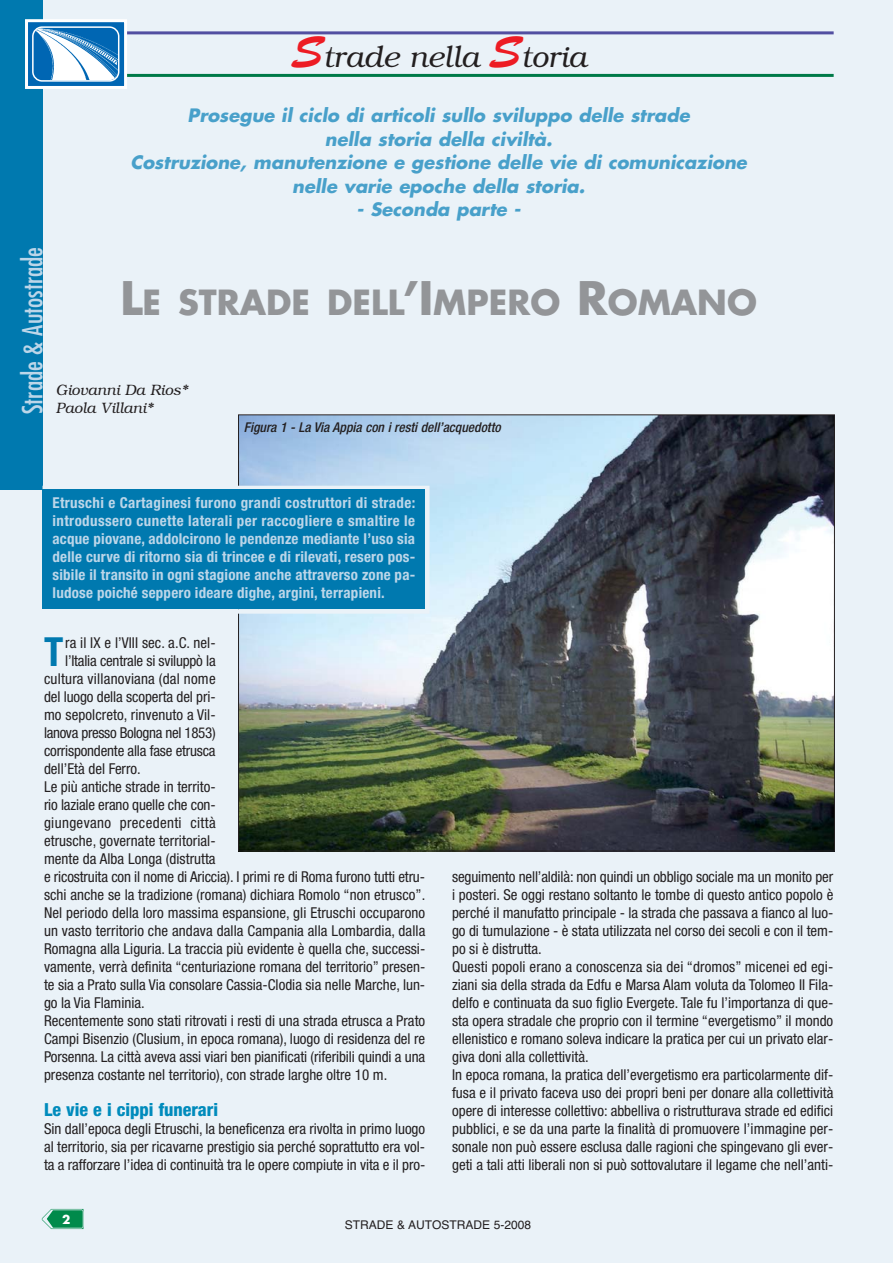
<style>
.page{position:relative;width:893px;height:1263px;background:#fff}
.page>*{position:absolute;margin:0;border:0;box-sizing:border-box;transform-origin:0 0}
.t1{font:700 condensed 40.2px "Helvetica Neue";color:#0079af}
.t2{font:700 33.75px "Futura";color:#939598}
.t3{font:italic 300 30px "Bookman";color:#231f20}
.t4{font:condensed 27px "Futura";color:#bcd6e9}
.t5{font:italic 700 18px/23.4px "Futura";color:#48a0ca;text-align:center}
.t6{font:800 condensed 18px "Helvetica Neue";color:#008bbc}
.t7{font:condensed 15px/18px "Helvetica Neue";color:#231f20;text-align:justify}
.t8{font:700 condensed 15px/18px "Helvetica Neue";letter-spacing:.015em;color:#bcd6e9;text-align:justify}
.t9{font:italic 300 15px/18px "Bookman";color:#231f20}
.t10{font:condensed 15px "Helvetica Neue";letter-spacing:-.025em;color:#231f20}
.t11{font:condensed 15px "Helvetica Neue";letter-spacing:.025em;color:#231f20}
.t12{font:italic 500 condensed 13.5px "Helvetica Neue";color:#231f20}
.t13{font:12px "Helvetica";color:#231f20}
.t14{font:700 12px "Futura";color:#fff}
.s1{font-family:"Brush Script";font-weight:400;font-style:normal;font-size:45px;color:#ed1c24}
.s2{font-size:45px}
</style>
<div class="page">
<div style="left:0;top:0;width:892px;height:1263px;background:#eaf2f8"></div>
<img style="left:42px;top:1209px;width:41px;height:20px">
<hr style="left:44px;top:31px;width:790px;height:3px;background:#524fa1">
<hr style="left:44px;top:74px;width:790px;height:3px;background:#007a48">
<div style="left:0;top:0;width:42px;height:490px;background:#0079af"></div>
<div style="left:28px;top:22px;width:96px;height:64px;background:#0066b3"></div>
<div style="left:25px;top:19px;width:102px;height:70px;border:3px solid #fff"></div>
<svg style="left:32px;top:26px;width:87px;height:56px"></svg>
<img style="left:240px;top:416px;width:593px;height:433px">
<div style="left:43px;top:486px;width:386px;height:128px;border:4px solid #eaf2f8"></div>
<div style="left:43px;top:490px;width:382px;height:119px;background:#0079af"></div>
<h3 class="t3" style="left:291px;top:46px;width:297px"><span class="s1">S</span>trade nella <span class="s1">S</span>toria</h3>
<h3 class="t4" style="left:20px;top:414px;width:169px;rotate:-90deg">Strade &amp; Autostrade</h3>
<p class="t5" style="left:130px;top:105px;width:621px">Prosegue il ciclo di articoli sullo sviluppo delle strade<br>nella storia della civiltà.<br>Costruzione, manutenzione e gestione delle vie di comunicazione nelle varie epoche della storia.</p>
<p class="t5" style="left:357px;top:199px;width:169px">- Seconda parte -</p>
<h2 class="t2" style="left:120px;top:287px;width:638px"><span class="s2">L</span>E STRADE DELL<span class="s2">’I</span>MPERO <span class="s2">R</span>OMANO</h2>
<p class="t9" style="left:56px;top:382px;width:133px">Giovanni Da Rios*<br>Paola Villani*</p>
<p class="t12" style="left:244px;top:423px;width:261px">Figura 1 - La Via Appia con i resti dell’acquedotto</p>
<p class="t8" style="left:53px;top:495px;width:364px">Etruschi e Cartaginesi furono grandi costruttori di strade: introdussero cunette laterali per raccogliere e smaltire le acque piovane, addolcirono le pendenze mediante l’uso sia delle curve di ritorno sia di trincee e di rilevati, resero pos&shy;sibile il transito in ogni stagione anche attraverso zone pa&shy;ludose poiché seppero ideare dighe, argini, terrapieni.</p>
<h1 class="t1" style="left:44px;top:637px;width:21px">T</h1>
<p class="t7" style="left:65px;top:635px;width:152px">ra il IX e l’VIII sec. a.C. nel-</p>
<p class="t7" style="left:65px;top:653px;width:152px">l’Italia centrale si sviluppò la</p>
<p class="t7" style="left:44px;top:671px;width:173px">cultura villanoviana (dal nome</p>
<p class="t7" style="left:44px;top:689px;width:173px">del luogo della scoperta del pri-</p>
<p class="t7" style="left:44px;top:707px;width:173px">mo sepolcreto, rinvenuto a Vil-</p>
<p class="t10" style="left:44px;top:727px;width:173px">lanova presso Bologna nel 1853)</p>
<p class="t7" style="left:44px;top:743px;width:173px">corrispondente alla fase etrusca</p>
<p class="t7" style="left:44px;top:761px;width:98px">dell’Età del Ferro.</p>
<p class="t7" style="left:44px;top:779px;width:173px">Le più antiche strade in territo-</p>
<p class="t7" style="left:44px;top:797px;width:173px">rio laziale erano quelle che con-</p>
<p class="t11" style="left:44px;top:817px;width:173px">giungevano precedenti città</p>
<p class="t7" style="left:44px;top:833px;width:173px">etrusche, governate territorial-</p>
<p class="t7" style="left:44px;top:851px;width:173px">mente da Alba Longa (distrutta</p>
<p class="t7" style="left:44px;top:869px;width:382px">e ricostruita con il nome di Ariccia). I primi re di Roma furono tutti etru-</p>
<p class="t7" style="left:44px;top:887px;width:383px">schi anche se la tradizione (romana) dichiara Romolo “non etrusco”.</p>
<p class="t7" style="left:44px;top:905px;width:383px">Nel periodo della loro massima espansione, gli Etruschi occuparono</p>
<p class="t7" style="left:44px;top:923px;width:383px">un vasto territorio che andava dalla Campania alla Lombardia, dalla</p>
<p class="t7" style="left:44px;top:941px;width:383px">Romagna alla Liguria. La traccia più evidente è quella che, successi-</p>
<p class="t7" style="left:44px;top:959px;width:383px">vamente, verrà definita “centuriazione romana del territorio” presen-</p>
<p class="t7" style="left:44px;top:977px;width:383px">te sia a Prato sulla Via consolare Cassia-Clodia sia nelle Marche, lun-</p>
<p class="t7" style="left:44px;top:995px;width:102px">go la Via Flaminia.</p>
<p class="t7" style="left:44px;top:1013px;width:383px">Recentemente sono stati ritrovati i resti di una strada etrusca a Prato</p>
<p class="t7" style="left:44px;top:1031px;width:383px">Campi Bisenzio (Clusium, in epoca romana), luogo di residenza del re</p>
<p class="t7" style="left:44px;top:1049px;width:383px">Porsenna. La città aveva assi viari ben pianificati (riferibili quindi a una</p>
<p class="t7" style="left:44px;top:1067px;width:345px">presenza costante nel territorio), con strade larghe oltre 10 m.</p>
<p class="t6" style="left:44px;top:1103px;width:176px">Le vie e i cippi funerari</p>
<p class="t7" style="left:44px;top:1121px;width:383px">Sin dall’epoca degli Etruschi, la beneficenza era rivolta in primo luogo al territorio, sia per ricavarne prestigio sia perché soprattutto era vol&shy;ta a rafforzare l’idea di continuità tra le opere compiute in vita e il pro-</p>
<p class="t7" style="left:452px;top:869px;width:383px;text-align:left">seguimento nell’aldilà: non quindi un obbligo sociale ma un monito per i posteri. Se oggi restano soltanto le tombe di questo antico popolo è perché il manufatto principale - la strada che passava a fianco al luo&shy;go di tumulazione - è stata utilizzata nel corso dei secoli e con il tem&shy;po si è distrutta.<br>Questi popoli erano a conoscenza sia dei “dromos” micenei ed egi&shy;ziani sia della strada da Edfu e Marsa Alam voluta da Tolomeo II Fila&shy;delfo e continuata da suo figlio Evergete. Tale fu l’importanza di que&shy;sta opera stradale che proprio con il termine “evergetismo” il mondo ellenistico e romano soleva indicare la pratica per cui un privato elar&shy;giva doni alla collettività.<br>In epoca romana, la pratica dell’evergetismo era particolarmente dif&shy;fusa e il privato faceva uso dei propri beni per donare alla collettività opere di interesse collettivo: abbelliva o ristrutturava strade ed edifici pubblici, e se da una parte la finalità di promuovere l’immagine per&shy;sonale non può essere esclusa dalle ragioni che spingevano gli ever&shy;geti a tali atti liberali non si può sottovalutare il legame che nell’anti-</p>
<p class="t14" style="left:62px;top:1214px;width:10px">2</p>
<p class="t13" style="left:345px;top:1220px;width:188px">STRADE &amp; AUTOSTRADE 5-2008</p>
</div>
